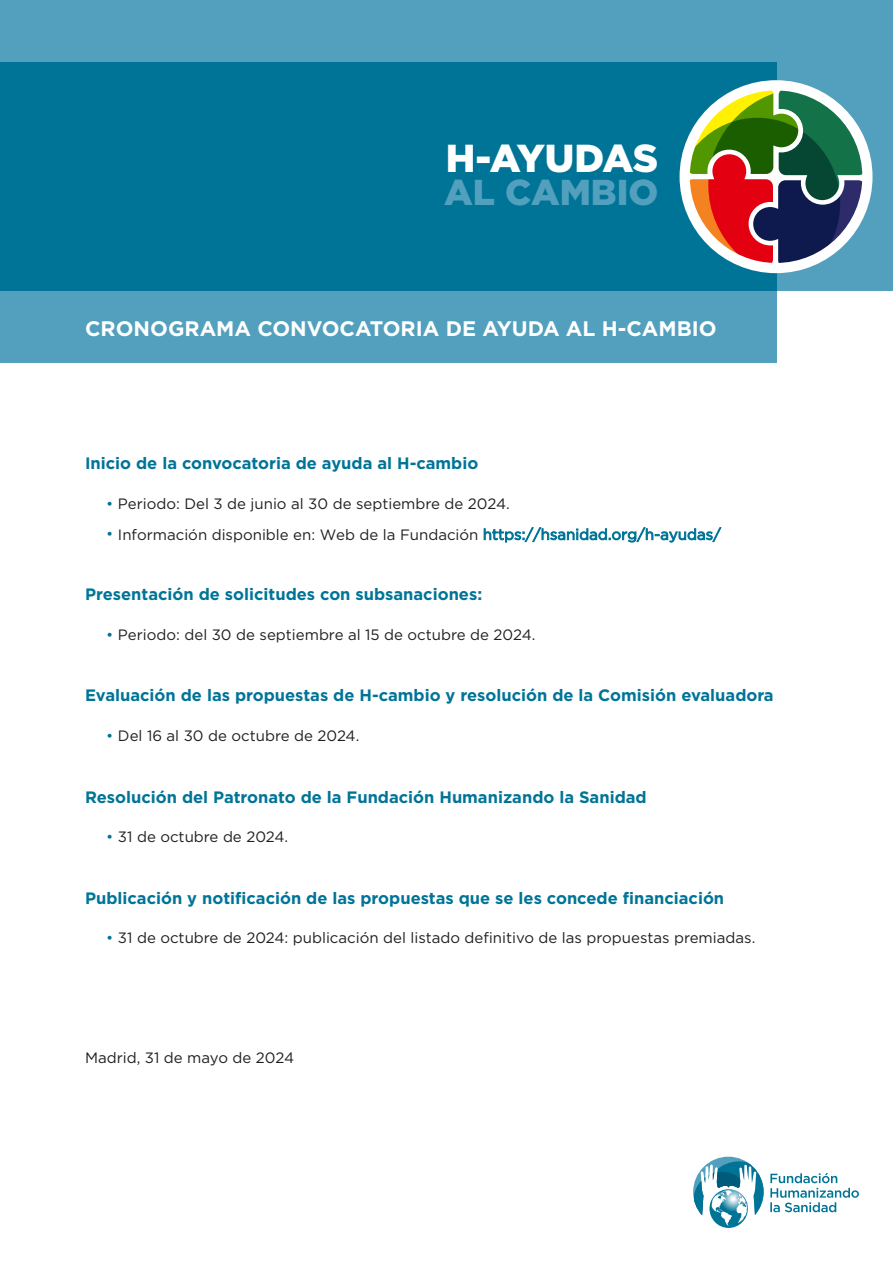
<style>
.page{position:relative;width:893px;height:1263px;background:#fff}
.page>*{position:absolute;margin:0;border:0;box-sizing:border-box;transform-origin:0 0}
.t1{font:900 39px "Gotham";letter-spacing:-.01em;color:#fff}
.t2{font:900 36px "Gotham";color:#53a0be}
.t3{font:700 21px "Gotham";color:#fff}
.t4{font:700 16.5px "Gotham";color:#007497}
.t5{font:15px "Gotham";color:#231f20}
.s1{color:#007497}
.s2{color:#007496}
</style>
<div class="page">
<div style="left:0;top:0;width:893px;height:290px;background:#53a0be"></div>
<div style="left:0;top:290px;width:776px;height:72px;background:#53a0be"></div>
<div style="left:0;top:63px;width:776px;height:228px;background:#007497"></div>
<svg style="left:693px;top:1157px;width:71px;height:71px"></svg>
<svg style="left:770px;top:1173px;width:89px;height:39px"></svg>
<svg style="left:685px;top:85px;width:182px;height:183px"></svg>
<div style="left:680px;top:80px;width:192px;height:193px;border:10px solid #fff;border-radius:50%"></div>
<p class="t1" style="left:446px;top:131px;width:214px">H-AYUDAS</p>
<p class="t2" style="left:444px;top:167px;width:216px">AL CAMBIO</p>
<p class="t3" style="left:85px;top:314px;width:633px">CRONOGRAMA CONVOCATORIA DE AYUDA AL H-CAMBIO</p>
<p class="t4" style="left:85px;top:452px;width:395px">Inicio de la convocatoria de ayuda al H-cambio</p>
<p class="t5" style="left:106px;top:494px;width:405px"><span class="s1">•</span> Periodo: Del 3 de junio al 30 de septiembre de 2024.</p>
<p class="t5" style="left:106px;top:525px;width:616px"><span class="s1">•</span> Información disponible en: Web de la Fundación <span class="s2">https://hsanidad.org/h-ayudas/</span></p>
<p class="t4" style="left:85px;top:584px;width:399px">Presentación de solicitudes con subsanaciones:</p>
<p class="t5" style="left:106px;top:625px;width:431px"><span class="s1">•</span> Periodo: del 30 de septiembre al 15 de octubre de 2024.</p>
<p class="t4" style="left:85px;top:685px;width:690px">Evaluación de las propuestas de H-cambio y resolución de la Comisión evaluadora</p>
<p class="t5" style="left:106px;top:726px;width:255px"><span class="s1">•</span> Del 16 al 30 de octubre de 2024.</p>
<p class="t4" style="left:85px;top:786px;width:563px">Resolución del Patronato de la Fundación Humanizando la Sanidad</p>
<p class="t5" style="left:106px;top:827px;width:183px"><span class="s1">•</span> 31 de octubre de 2024.</p>
<p class="t4" style="left:85px;top:887px;width:641px">Publicación y notificación de las propuestas que se les concede financiación</p>
<p class="t5" style="left:106px;top:928px;width:650px"><span class="s1">•</span> 31 de octubre de 2024: publicación del listado definitivo de las propuestas premiadas.</p>
<p class="t5" style="left:85px;top:1048px;width:211px">Madrid, 31 de mayo de 2024</p>
</div>
